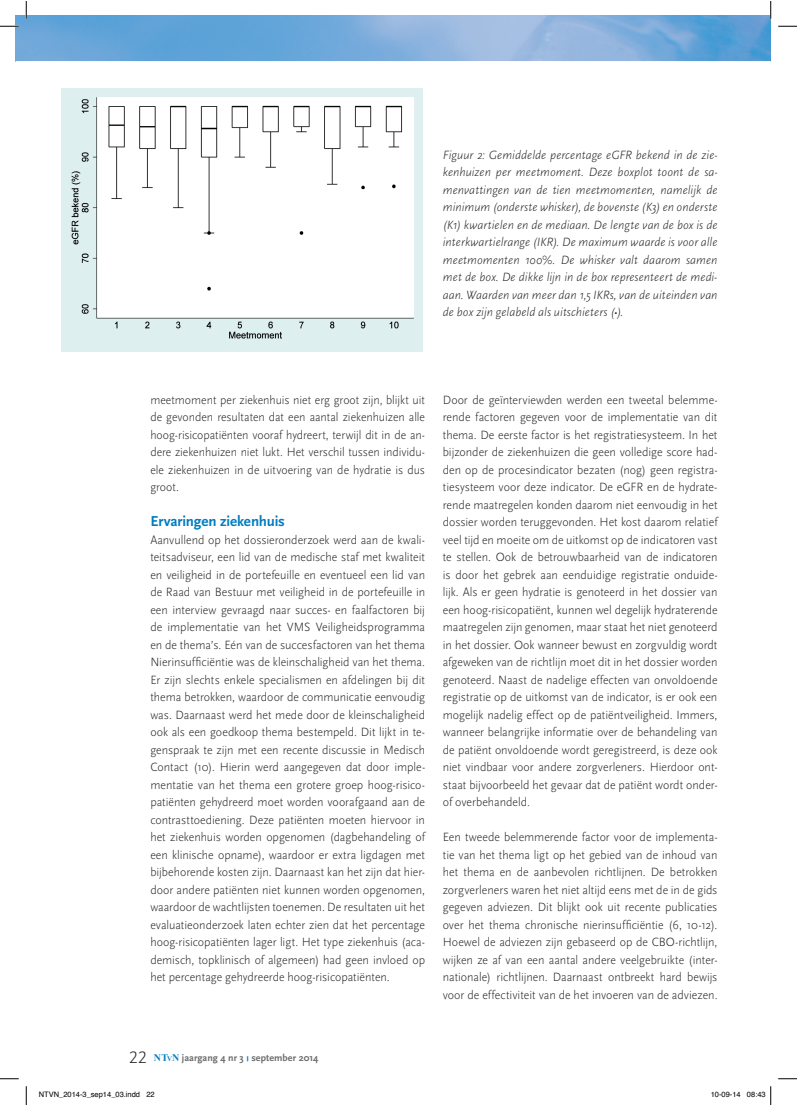
<style>
.page{position:relative;width:797px;height:1105px;background:#fff}
.page>*{position:absolute;margin:0;border:0;box-sizing:border-box;transform-origin:0 0}
.t1{font:700 15px "Scala Sans Pro";letter-spacing:-.01em;color:#007cc2}
.t2{font:300 12.5px/17.5px "Scala Sans Pro";color:#231f20;text-align:justify}
.t3{font:italic 300 12.5px/17.5px "Scala Sans";color:#231f20;text-align:justify}
.t4{font:300 12.5px/17.5px "Scala Sans Pro";color:#231f20;text-align:justify;scale:.96 1}
.t5{font:700 10px "Scala Sans Pro";letter-spacing:.005em;color:#6c6d70}
.t6{font:7.5px "Helvetica";color:#000}
.s1{font-weight:300;font-size:17.5px;color:#231f20}
.s2{font-family:"Times New Roman";color:#007cc2}
.s3{font-family:"Times New Roman";font-size:7px;color:#007cc2}
.s4{font-size:5.25px;color:#007cc2}
</style>
<div class="page">
<img style="left:16px;top:16px;width:754px;height:45px">
<img style="left:62px;top:89px;width:361px;height:262px">
<svg style="left:0;top:25px;width:19px;height:2px"></svg>
<svg style="left:778px;top:25px;width:18px;height:2px"></svg>
<svg style="left:0;top:1078px;width:19px;height:1px"></svg>
<svg style="left:778px;top:1078px;width:18px;height:1px"></svg>
<svg style="left:25px;top:1px;width:2px;height:18px"></svg>
<svg style="left:25px;top:1086px;width:2px;height:19px"></svg>
<svg style="left:770px;top:1px;width:1px;height:18px"></svg>
<svg style="left:770px;top:1086px;width:1px;height:19px"></svg>
<p class="t3" style="left:443px;top:146px;width:276px">Figuur 2: Gemiddelde percentage eGFR bekend in de zie&shy;kenhuizen per meetmoment. Deze boxplot toont de sa&shy;menvattingen van de tien meetmomenten, namelijk de minimum (onderste whisker), de bovenste (K3) en onderste (K1) kwartielen en de mediaan. De lengte van de box is de interkwartielrange (IKR). De maximum waarde is voor alle meetmomenten 100%. De whisker valt daarom samen met de box. De dikke lijn in de box representeert de medi&shy;aan. Waarden van meer dan 1,5 IKRs, van de uiteinden van de box zijn gelabeld als uitschieters (•).</p>
<p class="t4" style="left:150px;top:391px;width:288px">meetmoment per ziekenhuis niet erg groot zijn, blijkt uit de gevonden resultaten dat een aantal ziekenhuizen alle hoog-risicopatiënten vooraf hydreert, terwijl dit in de an&shy;dere ziekenhuizen niet lukt. Het verschil tussen individu&shy;ele ziekenhuizen in de uitvoering van de hydratie is dus groot.</p>
<p class="t1" style="left:150px;top:513px;width:136px">Ervaringen ziekenhuis</p>
<p class="t2" style="left:150px;top:531px;width:276px">Aanvullend op het dossieronderzoek werd aan de kwali&shy;teitsadviseur, een lid van de medische staf met kwaliteit en veiligheid in de portefeuille en eventueel een lid van de Raad van Bestuur met veiligheid in de portefeuille in een interview gevraagd naar succes- en faalfactoren bij de implementatie van het VMS Veiligheidsprogramma en de thema’s. Eén van de succesfactoren van het thema Nierinsufficiëntie was de kleinschaligheid van het thema.<br>Er zijn slechts enkele specialismen en afdelingen bij dit thema betrokken, waardoor de communicatie eenvoudig was. Daarnaast werd het mede door de kleinschaligheid ook als een goedkoop thema bestempeld. Dit lijkt in te&shy;genspraak te zijn met een recente discussie in Medisch Contact (10). Hierin werd aangegeven dat door imple&shy;mentatie van het thema een grotere groep hoog-risico&shy;patiënten gehydreerd moet worden voorafgaand aan de contrasttoediening. Deze patiënten moeten hiervoor in het ziekenhuis worden opgenomen (dagbehandeling of een klinische opname), waardoor er extra ligdagen met bijbehorende kosten zijn. Daarnaast kan het zijn dat hier&shy;door andere patiënten niet kunnen worden opgenomen, waardoor de wachtlijsten toenemen. De resultaten uit het evaluatieonderzoek laten echter zien dat het percentage hoog-risicopatiënten lager ligt. Het type ziekenhuis (aca&shy;demisch, topklinisch of algemeen) had geen invloed op het percentage gehydreerde hoog-risicopatiënten.</p>
<p class="t2" style="left:443px;top:391px;width:276px">Door de geïnterviewden werden een tweetal belemme&shy;rende factoren gegeven voor de implementatie van dit thema. De eerste factor is het registratiesysteem. In het bijzonder de ziekenhuizen die geen volledige score had&shy;den op de procesindicator bezaten (nog) geen registra&shy;tiesysteem voor deze indicator. De eGFR en de hydrate&shy;rende maatregelen konden daarom niet eenvoudig in het dossier worden teruggevonden. Het kost daarom relatief veel tijd en moeite om de uitkomst op de indicatoren vast te stellen. Ook de betrouwbaarheid van de indicatoren is door het gebrek aan eenduidige registratie onduide&shy;lijk. Als er geen hydratie is genoteerd in het dossier van een hoog-risicopatiënt, kunnen wel degelijk hydraterende maatregelen zijn genomen, maar staat het niet genoteerd in het dossier. Ook wanneer bewust en zorgvuldig wordt afgeweken van de richtlijn moet dit in het dossier worden genoteerd. Naast de nadelige effecten van onvoldoende registratie op de uitkomst van de indicator, is er ook een mogelijk nadelig effect op de patiëntveiligheid. Immers, wanneer belangrijke informatie over de behandeling van de patiënt onvoldoende wordt geregistreerd, is deze ook niet vindbaar voor andere zorgverleners. Hierdoor ont&shy;staat bijvoorbeeld het gevaar dat de patiënt wordt onder&shy;of overbehandeld.</p>
<p class="t2" style="left:443px;top:828px;width:276px">Een tweede belemmerende factor voor de implementa&shy;tie van het thema ligt op het gebied van de inhoud van het thema en de aanbevolen richtlijnen. De betrokken zorgverleners waren het niet altijd eens met de in de gids gegeven adviezen. Dit blijkt ook uit recente publicaties over het thema chronische nierinsufficiëntie (6, 10-12).<br>Hoewel de adviezen zijn gebaseerd op de CBO-richtlijn, wijken ze af van een aantal andere veelgebruikte (inter&shy;nationale) richtlijnen. Daarnaast ontbreekt hard bewijs voor de effectiviteit van de het invoeren van de adviezen.</p>
<p class="t5" style="left:129px;top:1052px;width:191px"><span class="s1">22</span> <span class="s2">NT</span><span class="s3">V</span><span class="s2">N</span> jaargang 4 nr 3 <span class="s4">|</span> september 2014</p>
<p class="t6" style="left:39px;top:1092px;width:117px">NTVN_2014-3_sep14_03.indd 22</p>
<p class="t6" style="left:710px;top:1092px;width:57px">10-09-14 08:43</p>
</div>
